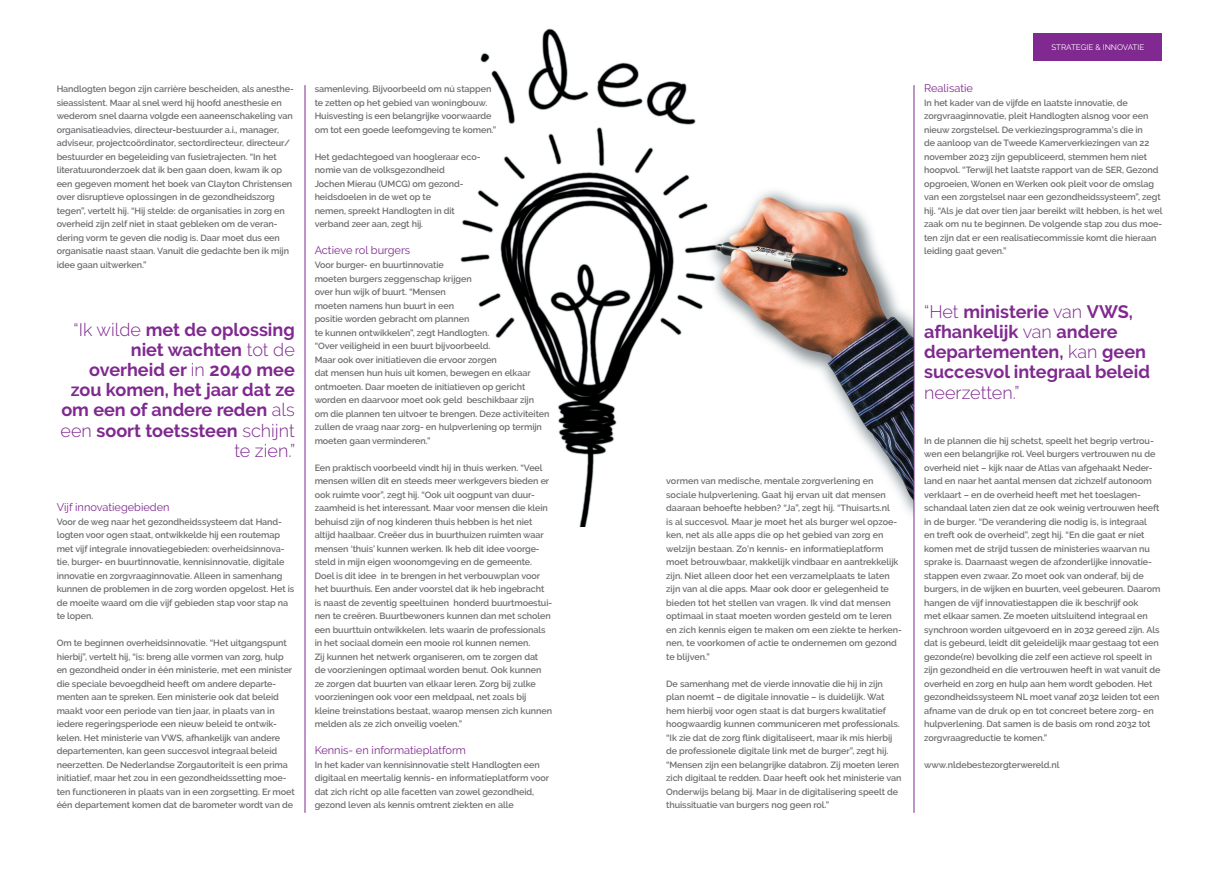
<style>
.page{position:relative;width:1219px;height:871px;background:#fff}
.page>*{position:absolute;margin:0;border:0;box-sizing:border-box;transform-origin:0 0}
.t1{font:700 18px/20.2px "Raleway";color:#802990;text-align:right}
.t2{font:300 18px "Raleway";color:#802990}
.t3{font:11px "Raleway";color:#802990}
.t4{font:600 9px/13.5px "Raleway";letter-spacing:-.005em;color:#6c6d70}
.t5{font:8px "Raleway";color:#fff}
.s1{font-weight:300}
</style>
<div class="page">
<img style="left:460px;top:28px;width:454px;height:498px">
<div style="left:1033px;top:33px;width:129px;height:27px;background:#802990"></div>
<hr style="left:305px;top:85px;width:1px;height:727px;background:#802990">
<hr style="left:914px;top:85px;width:1px;height:727px;background:#802990">
<p class="t4" style="left:57px;top:82px;width:239px">Handlogten begon zijn carrière bescheiden, als anesthe&shy;sieassistent. Maar al snel werd hij hoofd anesthesie en wederom snel daarna volgde een aaneenschakeling van organisatieadvies, directeur-bestuurder a.i., manager, adviseur, projectcoördinator, sectordirecteur, directeur/ bestuurder en begeleiding van fusietrajecten. “In het literatuuronderzoek dat ik ben gaan doen, kwam ik op een gegeven moment het boek van Clayton Christensen over disruptieve oplossingen in de gezondheidszorg tegen”, vertelt hij. “Hij stelde: de organisaties in zorg en overheid zijn zelf niet in staat gebleken om de veran&shy;dering vorm te geven die nodig is. Daar moet dus een organisatie naast staan. Vanuit die gedachte ben ik mijn idee gaan uitwerken.”</p>
<h1 class="t1" style="left:61px;top:319px;width:236px"><span class="s1">“Ik wilde</span> met de oplossing niet wachten <span class="s1">tot de </span>overheid er <span class="s1">in</span> 2040 mee zou komen, het jaar dat ze om een of andere reden <span class="s1">als een</span> soort toetssteen <span class="s1">schijnt te zien.”</span></h1>
<p class="t3" style="left:57px;top:501px;width:114px">Vijf innovatiegebieden</p>
<p class="t4" style="left:57px;top:514px;width:239px">Voor de weg naar het gezondheidssysteem dat Hand&shy;logten voor ogen staat, ontwikkelde hij een routemap met vijf integrale innovatiegebieden: overheidsinnova&shy;tie, burger- en buurtinnovatie, kennisinnovatie, digitale innovatie en zorgvraaginnovatie. Alleen in samenhang kunnen de problemen in de zorg worden opgelost. Het is de moeite waard om die vijf gebieden stap voor stap na te lopen.</p>
<p class="t4" style="left:57px;top:636px;width:240px">Om te beginnen overheidsinnovatie. “Het uitgangspunt hierbij”, vertelt hij, “is: breng alle vormen van zorg, hulp en gezondheid onder in één ministerie, met een minister die speciale bevoegdheid heeft om andere departe&shy;menten aan te spreken. Een ministerie ook dat beleid maakt voor een periode van tien jaar, in plaats van in iedere regeringsperiode een nieuw beleid te ontwik&shy;kelen. Het ministerie van VWS, afhankelijk van andere departementen, kan geen succesvol integraal beleid neerzetten. De Nederlandse Zorgautoriteit is een prima initiatief, maar het zou in een gezondheidssetting moe&shy;ten functioneren in plaats van in een zorgsetting. Er moet één departement komen dat de barometer wordt van de</p>
<p class="t4" style="left:315px;top:82px;width:183px">samenleving. Bijvoorbeeld om nú stappen te zetten op het gebied van woningbouw.<br>Huisvesting is een belangrijke voorwaarde om tot een goede leefomgeving te komen.”</p>
<p class="t4" style="left:315px;top:150px;width:167px">Het gedachtegoed van hoogleraar eco&shy;nomie van de volksgezondheid<br>Jochen Mierau (UMCG) om gezond&shy;heidsdoelen in de wet op te<br>nemen, spreekt Handlogten in dit verband zeer aan, zegt hij.</p>
<p class="t3" style="left:315px;top:244px;width:97px">Actieve rol burgers</p>
<p class="t4" style="left:315px;top:258px;width:236px">Voor burger- en buurtinnovatie<br>moeten burgers zeggenschap krijgen<br>over hun wijk of buurt. “Mensen<br>moeten namens hun buurt in een<br>positie worden gebracht om plannen<br>te kunnen ontwikkelen”, zegt Handlogten.<br>“Over veiligheid in een buurt bijvoorbeeld.<br>Maar ook over initiatieven die ervoor zorgen<br>dat mensen hun huis uit komen, bewegen en elkaar ontmoeten. Daar moeten de initiatieven op gericht worden en daarvoor moet ook geld beschikbaar zijn om die plannen ten uitvoer te brengen. Deze activiteiten zullen de vraag naar zorg- en hulpverlening op termijn moeten gaan verminderen.”</p>
<p class="t4" style="left:315px;top:460px;width:239px">Een praktisch voorbeeld vindt hij in thuis werken. “Veel mensen willen dit en steeds meer werkgevers bieden er ook ruimte voor”, zegt hij. “Ook uit oogpunt van duur&shy;zaamheid is het interessant. Maar voor mensen die klein behuisd zijn of nog kinderen thuis hebben is het niet altijd haalbaar. Creëer dus in buurthuizen ruimten waar mensen ‘thuis’ kunnen werken. Ik heb dit idee voorge&shy;steld in mijn eigen woonomgeving en de gemeente.<br>Doel is dit idee in te brengen in het verbouwplan voor het buurthuis. Een ander voorstel dat ik heb ingebracht is naast de zeventig speeltuinen honderd buurtmoestui&shy;nen te creëren. Buurtbewoners kunnen dan met scholen een buurttuin ontwikkelen. Iets waarin de professionals in het sociaal domein een mooie rol kunnen nemen.<br>Zij kunnen het netwerk organiseren, om te zorgen dat<br>de voorzieningen optimaal worden benut. Ook kunnen ze zorgen dat buurten van elkaar leren. Zorg bij zulke voorzieningen ook voor een meldpaal, net zoals bij kleine treinstations bestaat, waarop mensen zich kunnen melden als ze zich onveilig voelen.”</p>
<p class="t3" style="left:315px;top:744px;width:153px">Kennis- en informatieplatform</p>
<p class="t4" style="left:315px;top:757px;width:236px">In het kader van kennisinnovatie stelt Handlogten een digitaal en meertalig kennis- en informatieplatform voor dat zich richt op alle facetten van zowel gezondheid, gezond leven als kennis omtrent ziekten en alle</p>
<p class="t4" style="left:666px;top:474px;width:237px">vormen van medische, mentale zorgverlening en sociale hulpverlening. Gaat hij ervan uit dat mensen daaraan behoefte hebben? “Ja”, zegt hij. “Thuisarts.nl<br>is al succesvol. Maar je moet het als burger wel opzoe&shy;ken, net als alle apps die op het gebied van zorg en welzijn bestaan. Zo’n kennis- en informatieplatform moet betrouwbaar, makkelijk vindbaar en aantrekkelijk zijn. Niet alleen door het een verzamelplaats te laten zijn van al die apps. Maar ook door er gelegenheid te bieden tot het stellen van vragen. Ik vind dat mensen optimaal in staat moeten worden gesteld om te leren en zich kennis eigen te maken om een ziekte te herken&shy;nen, te voorkomen of actie te ondernemen om gezond te blijven.”</p>
<p class="t4" style="left:666px;top:676px;width:237px">De samenhang met de vierde innovatie die hij in zijn plan noemt – de digitale innovatie – is duidelijk. Wat hem hierbij voor ogen staat is dat burgers kwalitatief hoogwaardig kunnen communiceren met professionals. “Ik zie dat de zorg flink digitaliseert, maar ik mis hierbij de professionele digitale link met de burger”, zegt hij. “Mensen zijn een belangrijke databron. Zij moeten leren zich digitaal te redden. Daar heeft ook het ministerie van Onderwijs belang bij. Maar in de digitalisering speelt de thuissituatie van burgers nog geen rol.”</p>
<p class="t5" style="left:1051px;top:43px;width:94px">STRATEGIE &amp; INNOVATIE</p>
<p class="t3" style="left:924px;top:82px;width:50px">Realisatie</p>
<p class="t4" style="left:924px;top:96px;width:240px">In het kader van de vijfde en laatste innovatie, de zorgvraaginnovatie, pleit Handlogten alsnog voor een nieuw zorgstelsel. De verkiezingsprogramma’s die in<br>de aanloop van de Tweede Kamerverkiezingen van 22 november 2023 zijn gepubliceerd, stemmen hem niet hoopvol. “Terwijl het laatste rapport van de SER, Gezond opgroeien, Wonen en Werken ook pleit voor de omslag van een zorgstelsel naar een gezondheidssysteem”, zegt hij. “Als je dat over tien jaar bereikt wilt hebben, is het wel zaak om nu te beginnen. De volgende stap zou dus moe&shy;ten zijn dat er een realisatiecommissie komt die hieraan leiding gaat geven.”</p>
<h1 class="t1" style="left:924px;top:301px;width:227px;text-align:left"><span class="s1">“Het</span> ministerie <span class="s1">van</span> VWS, afhankelijk <span class="s1">van</span> andere departementen, <span class="s1">kan</span> geen succesvol integraal beleid</h1>
<h1 class="t2" style="left:924px;top:381px;width:97px">neerzetten.”</h1>
<p class="t4" style="left:924px;top:433px;width:238px">In de plannen die hij schetst, speelt het begrip vertrou&shy;wen een belangrijke rol. Veel burgers vertrouwen nu de overheid niet – kijk naar de Atlas van afgehaakt Neder&shy;land en naar het aantal mensen dat zichzelf autonoom verklaart – en de overheid heeft met het toeslagen&shy;schandaal laten zien dat ze ook weinig vertrouwen heeft in de burger. “De verandering die nodig is, is integraal<br>en treft ook de overheid”, zegt hij. “En die gaat er niet komen met de strijd tussen de ministeries waarvan nu sprake is. Daarnaast wegen de afzonderlijke innovatie&shy;stappen even zwaar. Zo moet ook van onderaf, bij de burgers, in de wijken en buurten, veel gebeuren. Daarom hangen de vijf innovatiestappen die ik beschrijf ook<br>met elkaar samen. Ze moeten uitsluitend integraal en synchroon worden uitgevoerd en in 2032 gereed zijn. Als dat is gebeurd, leidt dit geleidelijk maar gestaag tot een gezonde(re) bevolking die zelf een actieve rol speelt in zijn gezondheid en die vertrouwen heeft in wat vanuit de overheid en zorg en hulp aan hem wordt geboden. Het gezondheidssysteem NL moet vanaf 2032 leiden tot een afname van de druk op en tot concreet betere zorg- en hulpverlening. Dat samen is de basis om rond 2032 tot zorgvraagreductie te komen.”</p>
<p class="t4" style="left:924px;top:757px;width:137px">www.nldebestezorgterwereld.nl</p>
</div>
